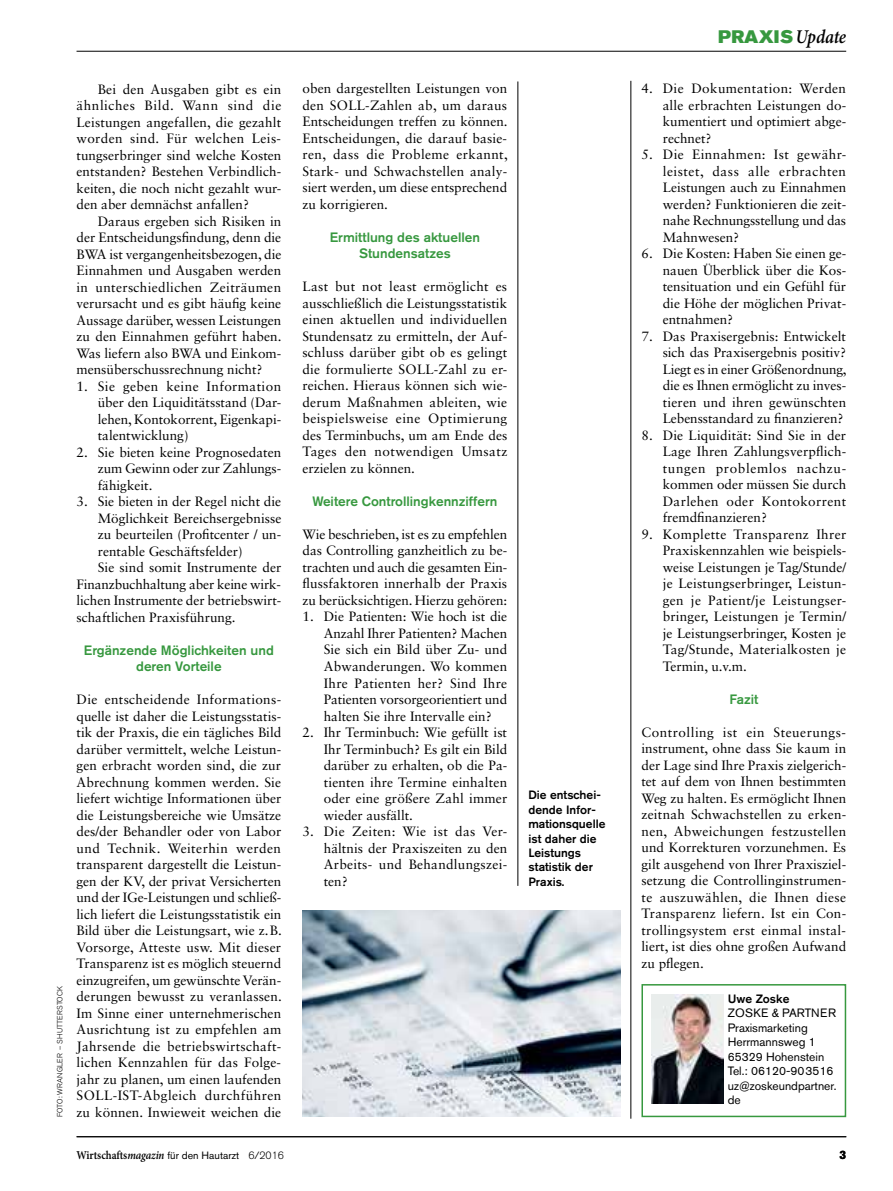
<style>
.page{position:relative;width:893px;height:1191px;background:#fff}
.page>*{position:absolute;margin:0;border:0;box-sizing:border-box;transform-origin:0 0}
.t1{font:18px "Akzidenz Grotesk BQ Super";letter-spacing:.02em;color:#37983f}
.t2{font:13.5px/16.5px "Sabon LT Std";color:#000;text-align:justify}
.t3{font:500 13.5px/16.5px "Akzidenz Grotesk BQ";color:#37983f;text-align:center}
.t4{font:12px/14.4px "Akzidenz Grotesk BQ";color:#000}
.t5{font:500 12px/14.4px "Akzidenz Grotesk BQ";color:#000}
.t6{font:700 12px "Akzidenz Grotesk BQ";color:#000}
.t7{font:10.5px "Akzidenz Grotesk BQ";color:#000}
.t8{font:300 7.5px "Akzidenz Grotesk BQ";letter-spacing:.03em;color:#000}
.s1{font-family:"Minion Pro";font-weight:600;font-style:italic;font-size:19.5px;color:#000}
.s2{font-family:"Minion Pro";font-weight:600;font-size:12px}
.s3{font-family:"Minion Pro";font-weight:600;font-style:italic;font-size:12px}
.s4{font-weight:300}
</style>
<div class="page">
<hr style="left:77px;top:1136px;width:769px;height:1px;background:#000">
<hr style="left:77px;top:51px;width:769px;height:1px;background:#000">
<hr style="left:631px;top:81px;width:1px;height:1037px;background:#000">
<hr style="left:518px;top:81px;width:1px;height:805px;background:#000">
<img style="left:302px;top:910px;width:318px;height:207px">
<div style="left:641px;top:984px;width:205px;height:133px;border:2px solid #37983f"></div>
<img style="left:651px;top:994px;width:72px;height:109px">
<h1 class="t1" style="left:718px;top:26px;width:129px">PRAXIS<span class="s1">Update</span></h1>
<p class="t8" style="left:56px;top:1117px;width:133px;rotate:-90deg">FOTO: wrangler – shutterstock</p>
<p class="t2" style="left:77px;top:80px;width:206px;text-indent:21px">Bei den Ausgaben gibt es ein ähnliches Bild. Wann sind die Leistungen angefallen, die gezahlt worden sind. Für welchen Leis&shy;tungserbringer sind welche Kosten entstanden? Bestehen Verbindlich&shy;keiten, die noch nicht gezahlt wur&shy;den aber demnächst anfallen?</p>
<p class="t2" style="left:77px;top:212px;width:207px;text-indent:21px">Daraus ergeben sich Risiken in der Entscheidungsfindung, denn die BWA ist vergangenheitsbezogen, die Einnahmen und Ausgaben werden in unterschiedlichen Zeiträumen verursacht und es gibt häufig keine Aussage darüber, wessen Leistungen zu den Einnahmen geführt haben.<br>Was liefern also BWA und Einkom&shy;mensüberschussrechnung nicht?</p>
<p class="t2" style="left:98px;top:377px;width:185px;text-indent:-21px">1. Sie geben keine Information über den Liquiditätsstand (Dar&shy;lehen, Kontokorrent, Eigenkapi&shy;talentwicklung)</p>
<p class="t2" style="left:98px;top:443px;width:185px;text-indent:-21px">2. Sie bieten keine Prognosedaten zum Gewinn oder zur Zahlungs&shy;fähigkeit.</p>
<p class="t2" style="left:77px;top:493px;width:206px">3. Sie bieten in der Regel nicht die</p>
<p class="t2" style="left:98px;top:509px;width:185px">Möglichkeit Bereichsergebnisse</p>
<p class="t2" style="left:98px;top:526px;width:185px">zu beurteilen (Profitcenter / un-</p>
<p class="t2" style="left:98px;top:542px;width:146px">rentable Geschäftsfelder)</p>
<p class="t2" style="left:98px;top:559px;width:185px">Sie sind somit Instrumente der</p>
<p class="t2" style="left:77px;top:575px;width:206px">Finanzbuchhaltung aber keine wirk-</p>
<p class="t2" style="left:77px;top:592px;width:206px">lichen Instrumente der betriebswirt-</p>
<p class="t2" style="left:77px;top:608px;width:161px">schaftlichen Praxisführung.</p>
<p class="t3" style="left:84px;top:641px;width:191px">Ergänzende Möglichkeiten und deren Vorteile</p>
<p class="t2" style="left:77px;top:691px;width:207px">Die entscheidende Informations&shy;quelle ist daher die Leistungsstatis&shy;tik der Praxis, die ein tägliches Bild darüber vermittelt, welche Leistun&shy;gen erbracht worden sind, die zur Abrechnung kommen werden. Sie liefert wichtige Informationen über die Leistungsbereiche wie Umsätze des/der Behandler oder von Labor und Technik. Weiterhin werden transparent dargestellt die Leistun&shy;gen der KV, der privat Versicherten und der IGe-Leistungen und schließ&shy;lich liefert die Leistungsstatistik ein Bild über die Leistungsart, wie z.B.<br>Vorsorge, Atteste usw. Mit dieser Transparenz ist es möglich steuernd einzugreifen, um gewünschte Verän&shy;derungen bewusst zu veranlassen.<br>Im Sinne einer unternehmerischen Ausrichtung ist zu empfehlen am Jahrsende die betriebswirtschaft&shy;lichen Kennzahlen für das Folge&shy;jahr zu planen, um einen laufenden SOLL-IST-Abgleich durchführen zu können. Inwieweit weichen die</p>
<p class="t2" style="left:302px;top:80px;width:207px">oben dargestellten Leistungen von den SOLL-Zahlen ab, um daraus Entscheidungen treffen zu können.<br>Entscheidungen, die darauf basie&shy;ren, dass die Probleme erkannt, Stark- und Schwachstellen analy&shy;siert werden, um diese entsprechend zu korrigieren.</p>
<p class="t3" style="left:330px;top:229px;width:152px">Ermittlung des aktuellen<br>Stundensatzes</p>
<p class="t2" style="left:302px;top:278px;width:206px">Last but not least ermöglicht es ausschließlich die Leistungsstatistik einen aktuellen und individuellen Stundensatz zu ermitteln, der Auf&shy;schluss darüber gibt ob es gelingt die formulierte SOLL-Zahl zu er&shy;reichen. Hieraus können sich wie&shy;derum Maßnahmen ableiten, wie beispielsweise eine Optimierung des Terminbuchs, um am Ende des Tages den notwendigen Umsatz erzielen zu können.</p>
<p class="t3" style="left:312px;top:493px;width:186px">Weitere Controllingkennziffern</p>
<p class="t2" style="left:302px;top:526px;width:206px">Wie beschrieben, ist es zu empfehlen das Controlling ganzheitlich zu be&shy;trachten und auch die gesamten Ein&shy;flussfaktoren innerhalb der Praxis zu berücksichtigen. Hierzu gehören:</p>
<p class="t2" style="left:324px;top:608px;width:185px;text-indent:-21px">1. Die Patienten: Wie hoch ist die Anzahl Ihrer Patienten? Machen Sie sich ein Bild über Zu- und Abwanderungen. Wo kommen Ihre Patienten her? Sind Ihre Patienten vorsorgeorientiert und halten Sie ihre Intervalle ein?</p>
<p class="t2" style="left:324px;top:724px;width:185px;text-indent:-21px">2. Ihr Terminbuch: Wie gefüllt ist Ihr Terminbuch? Es gilt ein Bild darüber zu erhalten, ob die Pa&shy;tienten ihre Termine einhalten oder eine größere Zahl immer wieder ausfällt.</p>
<p class="t2" style="left:324px;top:823px;width:185px;text-indent:-21px">3. Die Zeiten: Wie ist das Ver&shy;hältnis der Praxiszeiten zu den Arbeits- und Behandlungszei&shy;ten?</p>
<p class="t5" style="left:528px;top:787px;width:78px">Die entschei&shy;dende Infor&shy;mationsquelle ist daher die<br>Leistungs statistik der<br>Praxis.</p>
<p class="t2" style="left:663px;top:80px;width:185px;text-indent:-21px">4. Die Dokumentation: Werden alle erbrachten Leistungen do&shy;kumentiert und optimiert abge&shy;rechnet?</p>
<p class="t2" style="left:663px;top:146px;width:185px;text-indent:-21px">5. Die Einnahmen: Ist gewähr&shy;leistet, dass alle erbrachten Leistungen auch zu Einnahmen werden? Funktionieren die zeit&shy;nahe Rechnungsstellung und das Mahnwesen?</p>
<p class="t2" style="left:663px;top:245px;width:185px;text-indent:-21px">6. Die Kosten: Haben Sie einen ge&shy;nauen Überblick über die Kos&shy;tensituation und ein Gefühl für die Höhe der möglichen Privat&shy;entnahmen?</p>
<p class="t2" style="left:663px;top:328px;width:185px;text-indent:-21px">7. Das Praxisergebnis: Entwickelt sich das Praxisergebnis positiv?<br>Liegt es in einer Größenordnung, die es Ihnen ermöglicht zu inves&shy;tieren und ihren gewünschten Lebensstandard zu finanzieren?</p>
<p class="t2" style="left:663px;top:427px;width:185px;text-indent:-21px">8. Die Liquidität: Sind Sie in der Lage Ihren Zahlungsverpflich&shy;tungen problemlos nachzu&shy;kommen oder müssen Sie durch Darlehen oder Kontokorrent fremdfinanzieren?</p>
<p class="t2" style="left:663px;top:526px;width:185px;text-indent:-21px">9. Komplette Transparenz Ihrer Praxiskennzahlen wie beispiels&shy;weise Leistungen je Tag/Stunde/ je Leistungserbringer, Leistun&shy;gen je Patient/je Leistungser&shy;bringer, Leistungen je Termin/ je Leistungserbringer, Kosten je Tag/Stunde, Materialkosten je Termin, u.v.m.</p>
<p class="t3" style="left:729px;top:690px;width:30px">Fazit</p>
<p class="t2" style="left:641px;top:724px;width:206px">Controlling ist ein Steuerungs&shy;instrument, ohne dass Sie kaum in der Lage sind Ihre Praxis zielgerich&shy;tet auf dem von Ihnen bestimmten Weg zu halten. Es ermöglicht Ihnen zeitnah Schwachstellen zu erken&shy;nen, Abweichungen festzustellen und Korrekturen vorzunehmen. Es gilt ausgehend von Ihrer Praxisziel&shy;setzung die Controllinginstrumen&shy;te auszuwählen, die Ihnen diese Transparenz liefern. Ist ein Con&shy;trollingsystem erst einmal instal&shy;liert, ist dies ohne großen Aufwand zu pflegen.</p>
<p class="t5" style="left:728px;top:991px;width:63px">Uwe Zoske</p>
<p class="t4" style="left:728px;top:1006px;width:110px">ZOSKE &amp; PARTNER<br>Praxismarketing<br>Herrmannsweg 1<br>65329 Hohenstein<br>Tel.: 06120-903516 uz@zoskeundpartner. de</p>
<p class="t7" style="left:77px;top:1149px;width:209px"><span class="s2">Wirtschafts</span><span class="s3">magazin</span> für den Hautarzt <span class="s4">6/2016</span></p>
<p class="t6" style="left:839px;top:1147px;width:8px">3</p>
</div>
